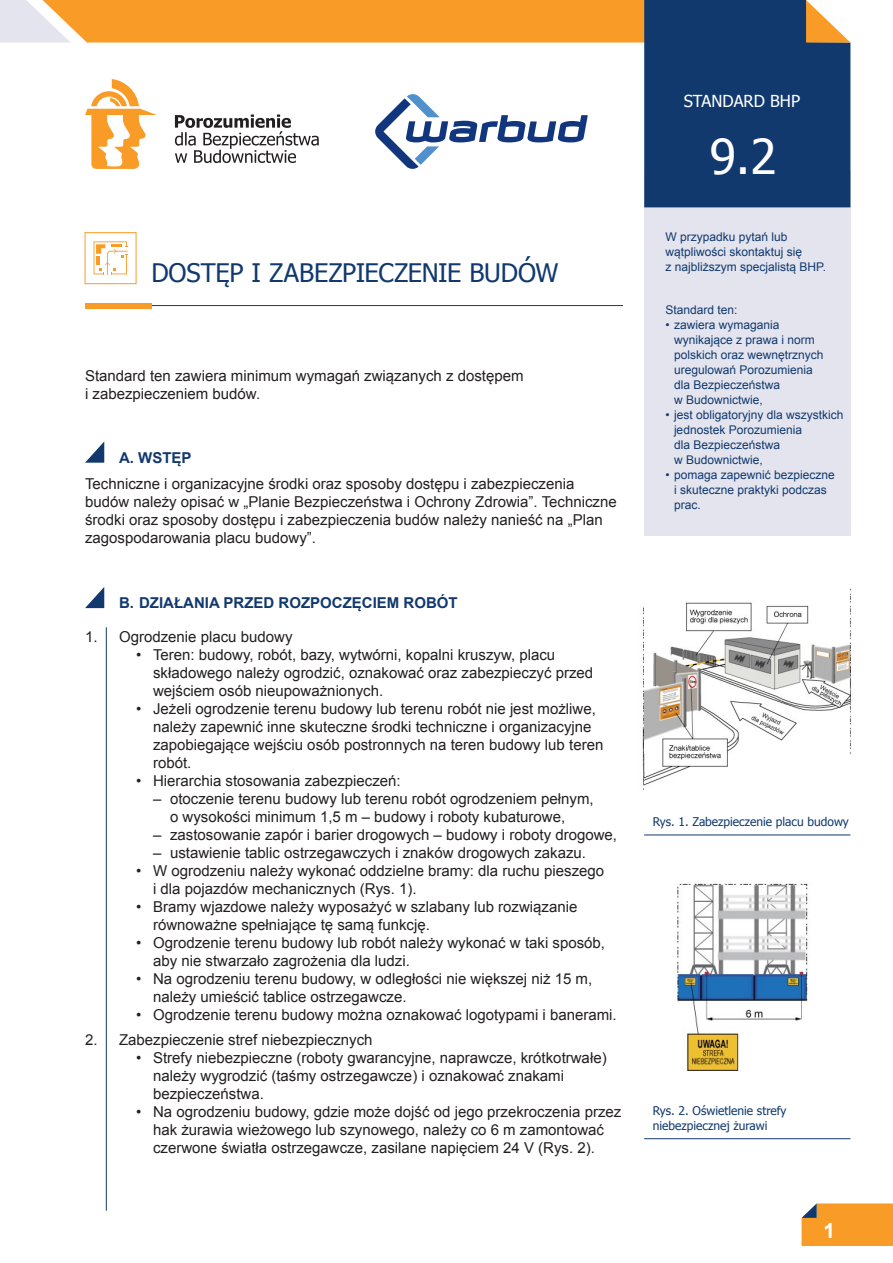
<style>
.page{position:relative;width:893px;height:1263px;background:#fff}
.page>*{position:absolute;margin:0;border:0;box-sizing:border-box;transform-origin:0 0}
.t1{font:48px "Tahoma";color:#fff}
.Tytul{font:25.5px "Tahoma";letter-spacing:-.01em;color:#11396e}
.tekst{font:700 21px "Arial";color:#fff}
.t2{font:16.5px "Tahoma";color:#fff}
.Tekst_kropki{font:15px/18px "Arial";color:#231f20}
.tekst-2{font:15px/18px "Arial";color:#231f20}
.Tekst_myślniki{font:15px/18px "Arial";color:#231f20}
.Tekst_numerowany{font:15px "Arial";color:#231f20}
.Tytulik{font:700 15px "Arial";color:#11396e}
.tekst_wymienianie{font:12px/15px "Arial";color:#11396e}
.tekst-3{font:12px/15px "Arial";color:#11396e}
.podpis_zdjęcia{font:12px/15px "Tahoma";color:#11396e}
</style>
<div class="page">
<svg style="left:85px;top:442px;width:19px;height:21px"></svg>
<hr style="left:151px;top:305px;width:472px;height:1px;background:#11396e">
<div style="left:644px;top:170px;width:206px;height:365px;background:#e3e4ed"></div>
<div style="left:85px;top:303px;width:66px;height:5px;background:#f89c27"></div>
<svg style="left:801px;top:1203px;width:92px;height:43px;background:#f19d32"></svg>
<div style="left:85px;top:232px;width:51px;height:52px;border:1px solid #f89c27"></div>
<svg style="left:94px;top:241px;width:34px;height:34px"></svg>
<svg style="left:85px;top:587px;width:19px;height:21px"></svg>
<hr style="left:106px;top:627px;width:1px;height:584px;background:#11396e">
<hr style="left:644px;top:834px;width:206px;height:1px;background:#11396e">
<hr style="left:644px;top:1138px;width:206px;height:1px;background:#11396e">
<img style="left:677px;top:883px;width:133px;height:189px">
<img style="left:642px;top:588px;width:209px;height:202px">
<svg style="left:0;top:0;width:850px;height:207px"></svg>
<p class="Tytul" style="left:151px;top:256px;width:409px">DOSTĘP I ZABEZPIECZENIE BUDÓW</p>
<p class="tekst-2" style="left:85px;top:367px;width:440px">Standard ten zawiera minimum wymagań związanych z dostępem i zabezpieczeniem budów.</p>
<p class="Tytulik" style="left:119px;top:447px;width:74px">A. WSTĘP</p>
<p class="tekst-2" style="left:85px;top:475px;width:533px">Techniczne i organizacyjne środki oraz sposoby dostępu i zabezpieczenia budów należy opisać w „Planie Bezpieczeństwa i Ochrony Zdrowia”. Techniczne środki oraz sposoby dostępu i zabezpieczenia budów należy nanieść na „Plan zagospodarowania placu budowy”.</p>
<p class="Tytulik" style="left:119px;top:593px;width:340px">B. DZIAŁANIA PRZED ROZPOCZĘCIEM ROBÓT</p>
<p class="Tekst_numerowany" style="left:85px;top:626px;width:209px">1. Ogrodzenie placu budowy</p>
<p class="Tekst_kropki" style="left:153px;top:645px;width:442px;text-indent:-17px">• Teren: budowy, robót, bazy, wytwórni, kopalni kruszyw, placu składowego należy ogrodzić, oznakować oraz zabezpieczyć przed wejściem osób nieupoważnionych.</p>
<p class="Tekst_kropki" style="left:153px;top:699px;width:452px;text-indent:-17px">• Jeżeli ogrodzenie terenu budowy lub terenu robót nie jest możliwe, należy zapewnić inne skuteczne środki techniczne i organizacyjne zapobiegające wejściu osób postronnych na teren budowy lub teren robót.</p>
<p class="Tekst_kropki" style="left:136px;top:771px;width:266px">• Hierarchia stosowania zabezpieczeń:</p>
<p class="Tekst_myślniki" style="left:170px;top:789px;width:425px;text-indent:-17px">– otoczenie terenu budowy lub terenu robót ogrodzeniem pełnym, o wysokości minimum 1,5 m – budowy i roboty kubaturowe,</p>
<p class="Tekst_myślniki" style="left:153px;top:825px;width:465px">– zastosowanie zapór i barier drogowych – budowy i roboty drogowe,</p>
<p class="Tekst_myślniki" style="left:153px;top:843px;width:435px">– ustawienie tablic ostrzegawczych i znaków drogowych zakazu.</p>
<p class="Tekst_kropki" style="left:153px;top:861px;width:453px;text-indent:-17px">• W ogrodzeniu należy wykonać oddzielne bramy: dla ruchu pieszego i dla pojazdów mechanicznych (Rys. 1).</p>
<p class="Tekst_kropki" style="left:153px;top:897px;width:426px;text-indent:-17px">• Bramy wjazdowe należy wyposażyć w szlabany lub rozwiązanie równoważne spełniające tę samą funkcję.</p>
<p class="Tekst_kropki" style="left:153px;top:933px;width:453px;text-indent:-17px">• Ogrodzenie terenu budowy lub robót należy wykonać w taki sposób, aby nie stwarzało zagrożenia dla ludzi.</p>
<p class="Tekst_kropki" style="left:153px;top:969px;width:441px;text-indent:-17px">• Na ogrodzeniu terenu budowy, w odległości nie większej niż 15 m, należy umieścić tablice ostrzegawcze.</p>
<p class="Tekst_kropki" style="left:136px;top:1005px;width:482px">• Ogrodzenie terenu budowy można oznakować logotypami i banerami.</p>
<p class="Tekst_numerowany" style="left:85px;top:1029px;width:289px">2. Zabezpieczenie stref niebezpiecznych</p>
<p class="Tekst_kropki" style="left:153px;top:1048px;width:455px;text-indent:-17px">• Strefy niebezpieczne (roboty gwarancyjne, naprawcze, krótkotrwałe) należy wygrodzić (taśmy ostrzegawcze) i oznakować znakami bezpieczeństwa.</p>
<p class="Tekst_kropki" style="left:153px;top:1102px;width:470px;text-indent:-17px">• Na ogrodzeniu budowy, gdzie może dojść od jego przekroczenia przez hak żurawia wieżowego lub szynowego, należy co 6 m zamontować czerwone światła ostrzegawcze, zasilane napięciem 24 V (Rys. 2).</p>
<p class="t2" style="left:684px;top:90px;width:118px">STANDARD BHP</p>
<p class="t1" style="left:710px;top:124px;width:68px">9.2</p>
<p class="tekst-3" style="left:665px;top:229px;width:162px">W przypadku pytań lub wątpliwości skontaktuj się<br>z najbliższym specjalistą BHP.</p>
<p class="tekst-3" style="left:665px;top:302px;width:74px">Standard ten:</p>
<p class="tekst_wymienianie" style="left:674px;top:317px;width:151px;text-indent:-9px">• zawiera wymagania wynikające z prawa i norm polskich oraz wewnętrznych uregulowań Porozumienia dla Bezpieczeństwa<br>w Budownictwie,</p>
<p class="tekst_wymienianie" style="left:674px;top:407px;width:171px;text-indent:-9px">• jest obligatoryjny dla wszystkich jednostek Porozumienia<br>dla Bezpieczeństwa<br>w Budownictwie,</p>
<p class="tekst_wymienianie" style="left:674px;top:467px;width:162px;text-indent:-9px">• pomaga zapewnić bezpieczne i skuteczne praktyki podczas prac.</p>
<p class="podpis_zdjęcia" style="left:653px;top:814px;width:198px">Rys. 1. Zabezpieczenie placu budowy</p>
<p class="podpis_zdjęcia" style="left:653px;top:1102px;width:135px">Rys. 2. Oświetlenie strefy niebezpiecznej żurawi</p>
<p class="tekst" style="left:823px;top:1217px;width:13px">1</p>
</div>
